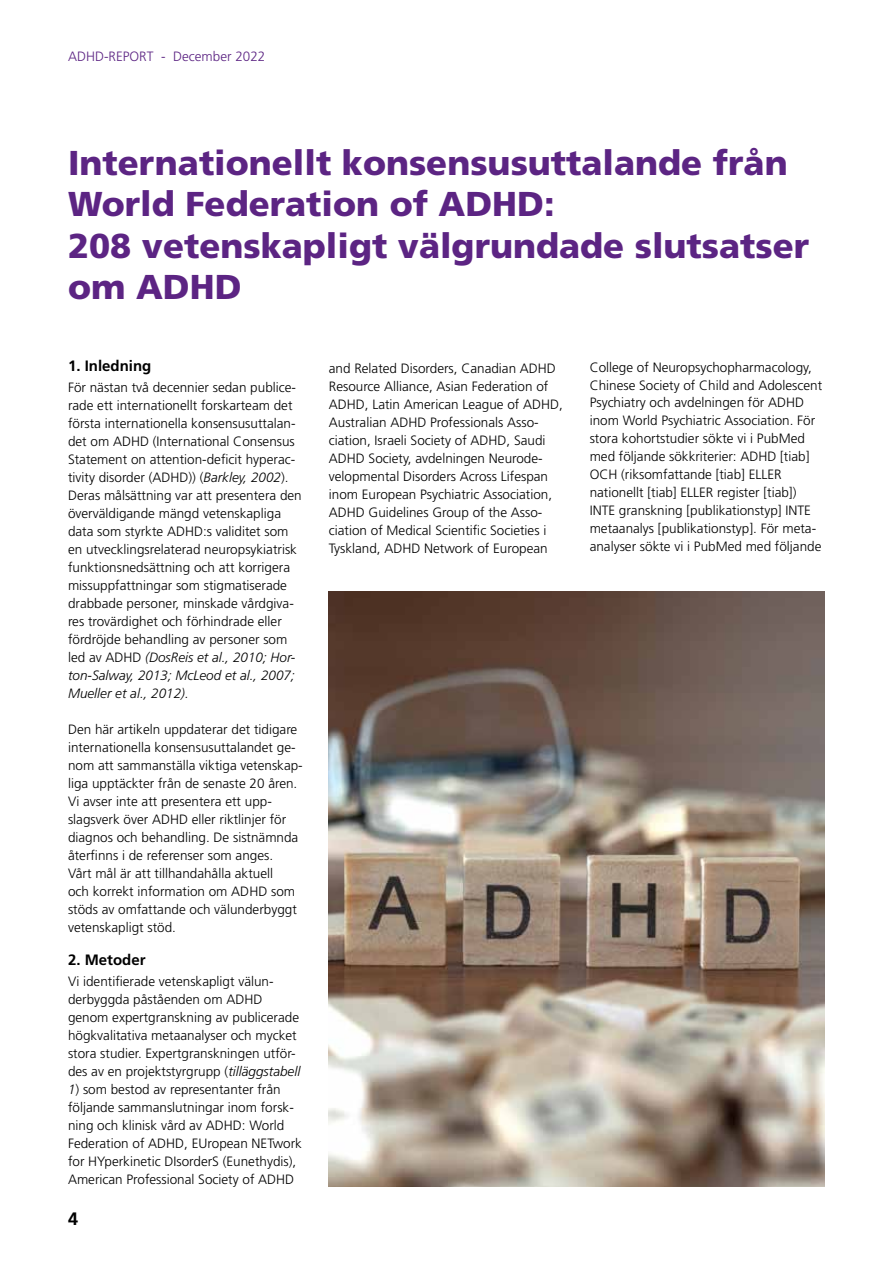
<style>
.page{position:relative;width:893px;height:1263px;background:#fff}
.page>*{position:absolute;margin:0;border:0;box-sizing:border-box;transform-origin:0 0}
.t1{font:900 34.5px/41.4px "Frutiger LT Std";color:#5c2483}
.t2{font:700 18px "Frutiger LT Std";color:#000}
.t3{font:700 15px "Frutiger LT Std";color:#000}
.t4{font:300 13.5px/18px "Frutiger LT Std";color:#000}
.t5{font:300 13.5px "Frutiger LT Std";color:#5c2483}
.s1{font-style:italic}
</style>
<div class="page">
<img style="left:329px;top:591px;width:496px;height:595px">
<p class="t5" style="left:68px;top:49px;width:199px">ADHD-REPORT - December 2022</p>
<h1 class="t1" style="left:68px;top:142px;width:743px">Internationellt konsensusuttalande från<br>World Federation of ADHD:<br>208 vetenskapligt välgrundade slutsatser om ADHD</h1>
<p class="t3" style="left:68px;top:357px;width:85px">1. Inledning</p>
<p class="t4" style="left:68px;top:379px;width:235px">För nästan två decennier sedan publice&shy;rade ett internationellt forskarteam det första internationella konsensusuttalan&shy;det om ADHD (International Consensus Statement on attention-deficit hyperac&shy;tivity disorder (ADHD)) (<span class="s1">Barkley, 2002</span>).<br>Deras målsättning var att presentera den överväldigande mängd vetenskapliga data som styrkte ADHD:s validitet som en utvecklingsrelaterad neuropsykiatrisk funktionsnedsättning och att korrigera missuppfattningar som stigmatiserade drabbade personer, minskade vårdgiva&shy;res trovärdighet och förhindrade eller fördröjde behandling av personer som led av ADHD <span class="s1">(DosReis et al., 2010; Hor&shy;ton-Salway, 2013; McLeod et al., 2007; Mueller et al., 2012).</span></p>
<p class="t4" style="left:68px;top:721px;width:236px">Den här artikeln uppdaterar det tidigare internationella konsensusuttalandet ge&shy;nom att sammanställa viktiga vetenskap&shy;liga upptäckter från de senaste 20 åren.<br>Vi avser inte att presentera ett upp&shy;slagsverk över ADHD eller riktlinjer för diagnos och behandling. De sistnämnda återfinns i de referenser som anges.<br>Vårt mål är att tillhandahålla aktuell<br>och korrekt information om ADHD som stöds av omfattande och välunderbyggt vetenskapligt stöd.</p>
<p class="t3" style="left:68px;top:951px;width:79px">2. Metoder</p>
<p class="t4" style="left:68px;top:973px;width:234px">Vi identifierade vetenskapligt välun&shy;derbyggda påståenden om ADHD genom expertgranskning av publicerade högkvalitativa metaanalyser och mycket stora studier. Expertgranskningen utför&shy;des av en projektstyrgrupp (<span class="s1">tilläggstabell</span></p>
<p class="t4" style="left:68px;top:1081px;width:235px"><span class="s1">1</span>) som bestod av representanter från följande sammanslutningar inom forsk&shy;ning och klinisk vård av ADHD: World Federation of ADHD, EUropean NETwork for HYperkinetic DIsorderS (Eunethydis), American Professional Society of ADHD</p>
<h2 class="t2" style="left:68px;top:1208px;width:12px">4</h2>
<p class="t4" style="left:329px;top:359px;width:236px">and Related Disorders, Canadian ADHD Resource Alliance, Asian Federation of ADHD, Latin American League of ADHD, Australian ADHD Professionals Asso&shy;ciation, Israeli Society of ADHD, Saudi ADHD Society, avdelningen Neurode&shy;velopmental Disorders Across Lifespan inom European Psychiatric Association, ADHD Guidelines Group of the Asso&shy;ciation of Medical Scientific Societies i Tyskland, ADHD Network of European</p>
<p class="t4" style="left:590px;top:358px;width:234px">College of Neuropsychopharmacology, Chinese Society of Child and Adolescent Psychiatry och avdelningen för ADHD inom World Psychiatric Association. För stora kohortstudier sökte vi i PubMed med följande sökkriterier: ADHD [tiab] OCH (riksomfattande [tiab] ELLER nationellt [tiab] ELLER register [tiab])<br>INTE granskning [publikationstyp] INTE metaanalys [publikationstyp]. För meta&shy;analyser sökte vi i PubMed med följande</p>
</div>
